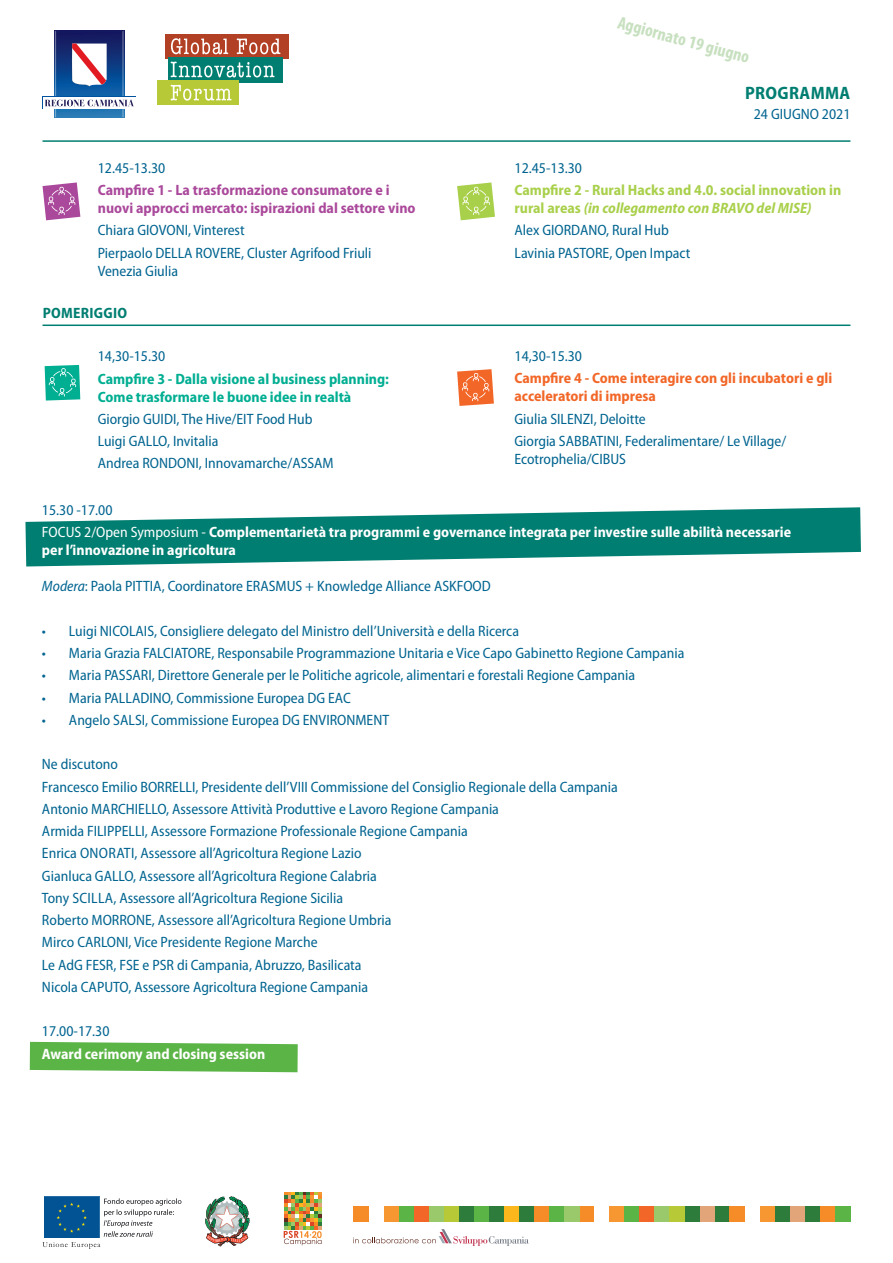
<style>
.page{position:relative;width:893px;height:1263px;background:#fff}
.page>*{position:absolute;margin:0;border:0;box-sizing:border-box;transform-origin:0 0}
.t1{font:700 condensed 18px "Myriad Pro";color:#c7e0bf}
.t2{font:700 semi-condensed 18px "Myriad Pro";letter-spacing:.02em;color:#007e71}
.t3{font:semi-condensed 15px/22.2px "Myriad Pro";color:#006490}
.t4{font:700 semi-condensed 15px/22.2px "Myriad Pro";color:#fff}
.t5{font:700 semi-condensed 15px/18px "Myriad Pro";color:#a9d04b}
.t6{font:700 semi-condensed 15px/18px "Myriad Pro";color:#aa499b}
.t7{font:700 semi-condensed 15px/18px "Myriad Pro";color:#00ae92}
.t8{font:700 semi-condensed 15px/18px "Myriad Pro";color:#f26728}
.t9{font:700 semi-condensed 15px "Myriad Pro";letter-spacing:.02em;color:#007e71}
.s1{font-style:italic}
.s2{font-weight:400;color:#006490}
.s3{font-weight:400}
</style>
<div class="page">
<div style="left:775px;top:1206px;width:15px;height:15px;background:#2e7c3b"></div>
<div style="left:790px;top:1206px;width:16px;height:15px;background:#e2a479"></div>
<div style="left:714px;top:1206px;width:15px;height:15px;background:#2e7c3b"></div>
<div style="left:699px;top:1206px;width:15px;height:15px;background:#e2a479"></div>
<div style="left:684px;top:1206px;width:15px;height:15px;background:#2e7c3b"></div>
<div style="left:459px;top:1206px;width:15px;height:15px;background:#2e7c3b"></div>
<div style="left:669px;top:1206px;width:15px;height:15px;background:#b8c937"></div>
<div style="left:444px;top:1206px;width:15px;height:15px;background:#b8c937"></div>
<div style="left:654px;top:1206px;width:15px;height:15px;background:#99c96a"></div>
<div style="left:429px;top:1206px;width:15px;height:15px;background:#99c96a"></div>
<div style="left:639px;top:1206px;width:15px;height:15px;background:#f26728"></div>
<div style="left:413px;top:1206px;width:16px;height:15px;background:#f26728"></div>
<div style="left:624px;top:1206px;width:15px;height:15px;background:#5bb446"></div>
<div style="left:398px;top:1206px;width:15px;height:15px;background:#5bb446"></div>
<div style="left:608px;top:1206px;width:16px;height:15px;background:#f79732"></div>
<div style="left:383px;top:1206px;width:15px;height:15px;background:#f79732"></div>
<div style="left:578px;top:1206px;width:15px;height:15px;background:#f68c27"></div>
<div style="left:353px;top:1206px;width:15px;height:15px;background:#f68c27"></div>
<div style="left:760px;top:1206px;width:15px;height:15px;background:#f79732"></div>
<div style="left:730px;top:1206px;width:15px;height:15px;background:#f68c27"></div>
<div style="left:474px;top:1206px;width:15px;height:15px;background:#5bb446"></div>
<div style="left:489px;top:1206px;width:15px;height:15px;background:#2e7c3b"></div>
<div style="left:504px;top:1206px;width:15px;height:15px;background:#fcb71d"></div>
<div style="left:519px;top:1206px;width:15px;height:15px;background:#2e7c3b"></div>
<div style="left:805px;top:1206px;width:15px;height:15px;background:#2e7c3b"></div>
<div style="left:534px;top:1206px;width:16px;height:15px;background:#f68c27"></div>
<div style="left:820px;top:1206px;width:15px;height:15px;background:#f68c27"></div>
<div style="left:550px;top:1206px;width:15px;height:15px;background:#5bb446"></div>
<div style="left:835px;top:1206px;width:16px;height:15px;background:#5bb446"></div>
<div style="left:565px;top:1206px;width:15px;height:15px;background:#99c96a"></div>
<svg style="left:353px;top:1229px;width:176px;height:17px"></svg>
<svg style="left:284px;top:1192px;width:38px;height:53px"></svg>
<svg style="left:43px;top:1196px;width:138px;height:53px"></svg>
<svg style="left:205px;top:1196px;width:45px;height:50px"></svg>
<svg style="left:62px;top:30px;width:54px;height:88px;background:#15498d"></svg>
<img style="left:49px;top:30px;width:13px;height:88px">
<img style="left:116px;top:30px;width:14px;height:88px">
<div style="left:43px;top:97px;width:93px;height:12px;background:#fff"></div>
<svg style="left:45px;top:99px;width:89px;height:8px"></svg>
<svg style="left:45px;top:100px;width:89px;height:6px"></svg>
<svg style="left:97px;top:44px;width:10px;height:42px"></svg>
<img style="left:64px;top:36px;width:33px;height:59px">
<svg style="left:30px;top:1042px;width:268px;height:30px;background:#65b851"></svg>
<div style="left:165px;top:34px;width:124px;height:24px;background:#b24025"></div>
<div style="left:168px;top:57px;width:115px;height:26px;background:#007e71"></div>
<div style="left:158px;top:80px;width:81px;height:25px;background:#b8c937"></div>
<svg style="left:171px;top:85px;width:60px;height:16px"></svg>
<svg style="left:171px;top:62px;width:103px;height:15px"></svg>
<svg style="left:171px;top:38px;width:109px;height:16px"></svg>
<svg style="left:43px;top:182px;width:37px;height:38px"></svg>
<svg style="left:457px;top:182px;width:38px;height:38px"></svg>
<svg style="left:457px;top:369px;width:37px;height:37px"></svg>
<svg style="left:45px;top:365px;width:35px;height:36px"></svg>
<hr style="left:43px;top:324px;width:807px;height:2px;background:#007e71">
<svg style="left:25px;top:507px;width:836px;height:59px;fill:#007e71"></svg>
<hr style="left:43px;top:140px;width:807px;height:2px;background:#007e71">
<p class="t3" style="left:98px;top:156px;width:69px">12.45-13.30</p>
<p class="t6" style="left:98px;top:181px;width:319px">Campfire 1 - La trasformazione consumatore e i nuovi approcci mercato: ispirazioni dal settore vino</p>
<p class="t3" style="left:98px;top:219px;width:275px">Chiara GIOVONI, Vinterest<br>Pierpaolo DELLA ROVERE, Cluster Agrifood Friuli</p>
<p class="t3" style="left:98px;top:259px;width:82px">Venezia Giulia</p>
<p class="t9" style="left:43px;top:303px;width:86px">POMERIGGIO</p>
<p class="t3" style="left:98px;top:345px;width:69px">14,30-15.30</p>
<p class="t7" style="left:98px;top:369px;width:293px">Campfire 3 - Dalla visione al business planning:<br>Come trasformare le buone idee in realtà</p>
<p class="t3" style="left:98px;top:407px;width:237px">Giorgio GUIDI, The Hive/EIT Food Hub<br>Luigi GALLO, Invitalia<br>Andrea RONDONI, Innovamarche/ASSAM</p>
<p class="t1" style="left:621px;top:11px;width:137px;rotate:15deg">Aggiornato 19 giugno</p>
<p class="t2" style="left:745px;top:81px;width:107px">PROGRAMMA</p>
<p class="t3" style="left:754px;top:102px;width:98px">24 GIUGNO 2021</p>
<p class="t3" style="left:514px;top:156px;width:69px">12.45-13.30</p>
<p class="t5" style="left:514px;top:181px;width:328px">Campfire 2 - Rural Hacks and 4.0. social innovation in rural areas <span class="s1">(in collegamento con BRAVO del MISE)</span></p>
<p class="t3" style="left:514px;top:219px;width:177px">Alex GIORDANO, Rural Hub<br>Lavinia PASTORE, Open Impact</p>
<p class="t3" style="left:514px;top:345px;width:69px">14,30-15.30</p>
<p class="t8" style="left:514px;top:369px;width:319px">Campfire 4 - Come interagire con gli incubatori e gli acceleratori di impresa</p>
<p class="t3" style="left:514px;top:407px;width:273px">Giulia SILENZI, Deloitte<br>Giorgia SABBATINI, Federalimentare/ Le Village/</p>
<p class="t3" style="left:514px;top:448px;width:113px">Ecotrophelia/CIBUS</p>
<p class="t4" style="left:42px;top:499px;width:751px"><span class="s2">15.30 -17.00<br></span><span class="s3">FOCUS 2/Open Symposium -</span> Complementarietà tra programmi e governance integrata per investire sulle abilità necessarie</p>
<p class="t4" style="left:42px;top:539px;width:196px">per l’innovazione in agricoltura</p>
<p class="t3" style="left:42px;top:575px;width:450px"><span class="s1">Modera</span>: Paola PITTIA, Coordinatore ERASMUS + Knowledge Alliance ASKFOOD</p>
<p class="t3" style="left:42px;top:620px;width:479px">• Luigi NICOLAIS, Consigliere delegato del Ministro dell’Università e della Ricerca</p>
<p class="t3" style="left:42px;top:642px;width:644px">• Maria Grazia FALCIATORE, Responsabile Programmazione Unitaria e Vice Capo Gabinetto Regione Campania</p>
<p class="t3" style="left:42px;top:664px;width:595px">• Maria PASSARI, Direttore Generale per le Politiche agricole, alimentari e forestali Regione Campania</p>
<p class="t3" style="left:42px;top:686px;width:310px">• Maria PALLADINO, Commissione Europea DG EAC</p>
<p class="t3" style="left:42px;top:709px;width:349px">• Angelo SALSI, Commissione Europea DG ENVIRONMENT</p>
<p class="t3" style="left:42px;top:753px;width:577px">Ne discutono<br>Francesco Emilio BORRELLI, Presidente dell’VIII Commissione del Consiglio Regionale della Campania Antonio MARCHIELLO, Assessore Attività Produttive e Lavoro Regione Campania<br>Armida FILIPPELLI, Assessore Formazione Professionale Regione Campania<br>Enrica ONORATI, Assessore all’Agricoltura Regione Lazio<br>Gianluca GALLO, Assessore all’Agricoltura Regione Calabria<br>Tony SCILLA, Assessore all’Agricoltura Regione Sicilia<br>Roberto MORRONE, Assessore all’Agricoltura Regione Umbria<br>Mirco CARLONI, Vice Presidente Regione Marche<br>Le AdG FESR, FSE e PSR di Campania, Abruzzo, Basilicata<br>Nicola CAPUTO, Assessore Agricoltura Regione Campania</p>
<p class="t3" style="left:42px;top:1020px;width:69px">17.00-17.30</p>
<p class="t4" style="left:42px;top:1042px;width:225px">Award cerimony and closing session</p>
</div>
